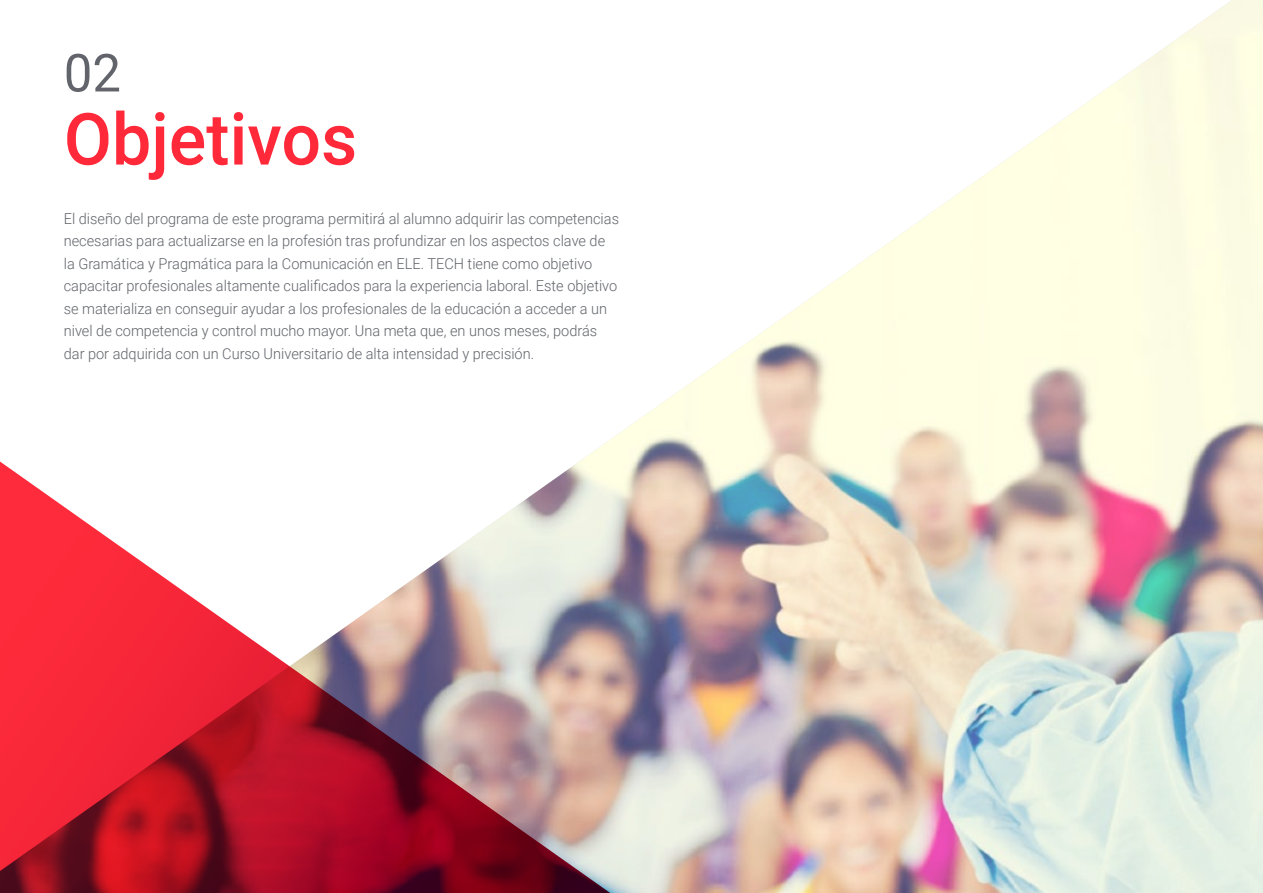
<style>
.page{position:relative;width:1263px;height:893px;background:#fff}
.page>*{position:absolute;margin:0;border:0;box-sizing:border-box;transform-origin:0 0}
.t1{font:500 72px "Roboto";color:#ff293a}
.t2{font:52.5px "Roboto";color:#61646a}
.t3{font:300 15px/22.5px "Roboto";color:#61646a}
</style>
<div class="page">
<img style="left:601px;top:0;width:662px;height:893px">
<svg style="left:0;top:446px;width:640px;height:447px"></svg>
<h2 class="t2" style="left:64px;top:36px;width:59px">02</h2>
<h1 class="t1" style="left:64px;top:89px;width:295px">Objetivos</h1>
<p class="t3" style="left:64px;top:207px;width:557px">El diseño del programa de este programa permitirá al alumno adquirir las competencias necesarias para actualizarse en la profesión tras profundizar en los aspectos clave de la Gramática y Pragmática para la Comunicación en ELE. TECH tiene como objetivo capacitar profesionales altamente cualificados para la experiencia laboral. Este objetivo se materializa en conseguir ayudar a los profesionales de la educación a acceder a un nivel de competencia y control mucho mayor. Una meta que, en unos meses, podrás dar por adquirida con un Curso Universitario de alta intensidad y precisión.</p>
</div>
